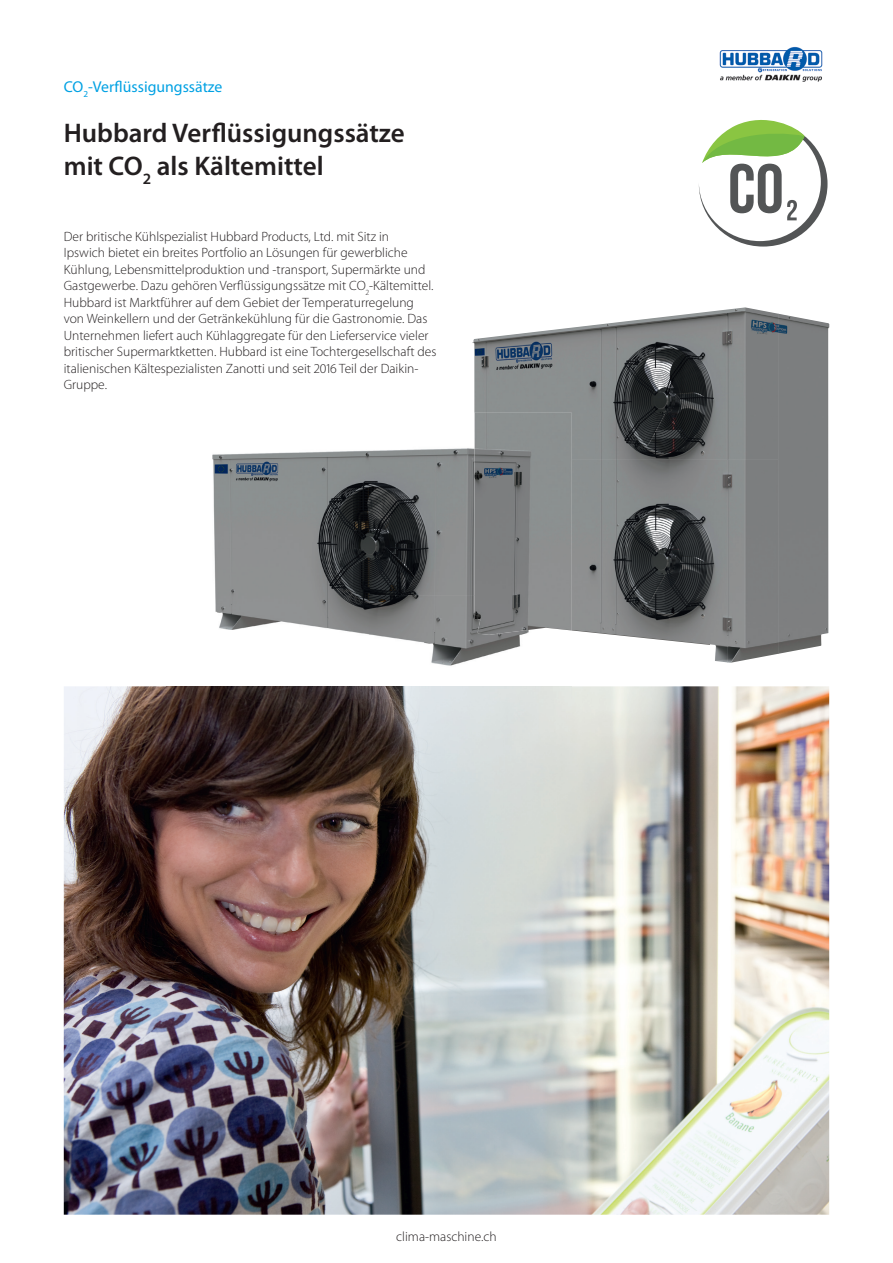
<style>
.page{position:relative;width:893px;height:1263px;background:#fff}
.page>*{position:absolute;margin:0;border:0;box-sizing:border-box;transform-origin:0 0}
.t1{font:600 27px/33px "Myriad Pro";color:#231f20}
.t2{font:15.75px "Myriad Pro";color:#00a1e3}
.t3{font:300 13.5px/16.5px "Myriad Pro";color:#231f20}
</style>
<div class="page">
<img style="left:64px;top:686px;width:765px;height:529px">
<img style="left:719px;top:47px;width:104px;height:35px">
<svg style="left:699px;top:120px;width:128px;height:127px"></svg>
<img style="left:472px;top:307px;width:307px;height:152px">
<img style="left:778px;top:314px;width:51px;height:340px">
<img style="left:572px;top:459px;width:207px;height:204px">
<img style="left:212px;top:450px;width:157px;height:185px">
<img style="left:369px;top:413px;width:105px;height:182px">
<img style="left:369px;top:595px;width:152px;height:71px">
<img style="left:167px;top:686px;width:405px;height:12px">
<img style="left:474px;top:413px;width:98px;height:222px">
<p class="t2" style="left:64px;top:77px;width:160px">CO<sub>2</sub>-Verflüssigungssätze</p>
<h1 class="t1" style="left:64px;top:115px;width:343px">Hubbard Verflüssigungssätze mit CO<sub>2</sub> als Kältemittel</h1>
<p class="t3" style="left:64px;top:228px;width:374px">Der britische Kühlspezialist Hubbard Products, Ltd. mit Sitz in<br>Ipswich bietet ein breites Portfolio an Lösungen für gewerbliche Kühlung, Lebensmittelproduktion und -transport, Supermärkte und Gastgewerbe. Dazu gehören Verflüssigungssätze mit CO<sub>2</sub>-Kältemittel.<br>Hubbard ist Marktführer auf dem Gebiet der Temperaturregelung von Weinkellern und der Getränkekühlung für die Gastronomie. Das Unternehmen liefert auch Kühlaggregate für den Lieferservice vieler britischer Supermarktketten. Hubbard ist eine Tochtergesellschaft des italienischen Kältespezialisten Zanotti und seit 2016 Teil der Daikin-Gruppe.</p>
<p class="t3" style="left:396px;top:1229px;width:102px">clima-maschine.ch</p>
</div>
